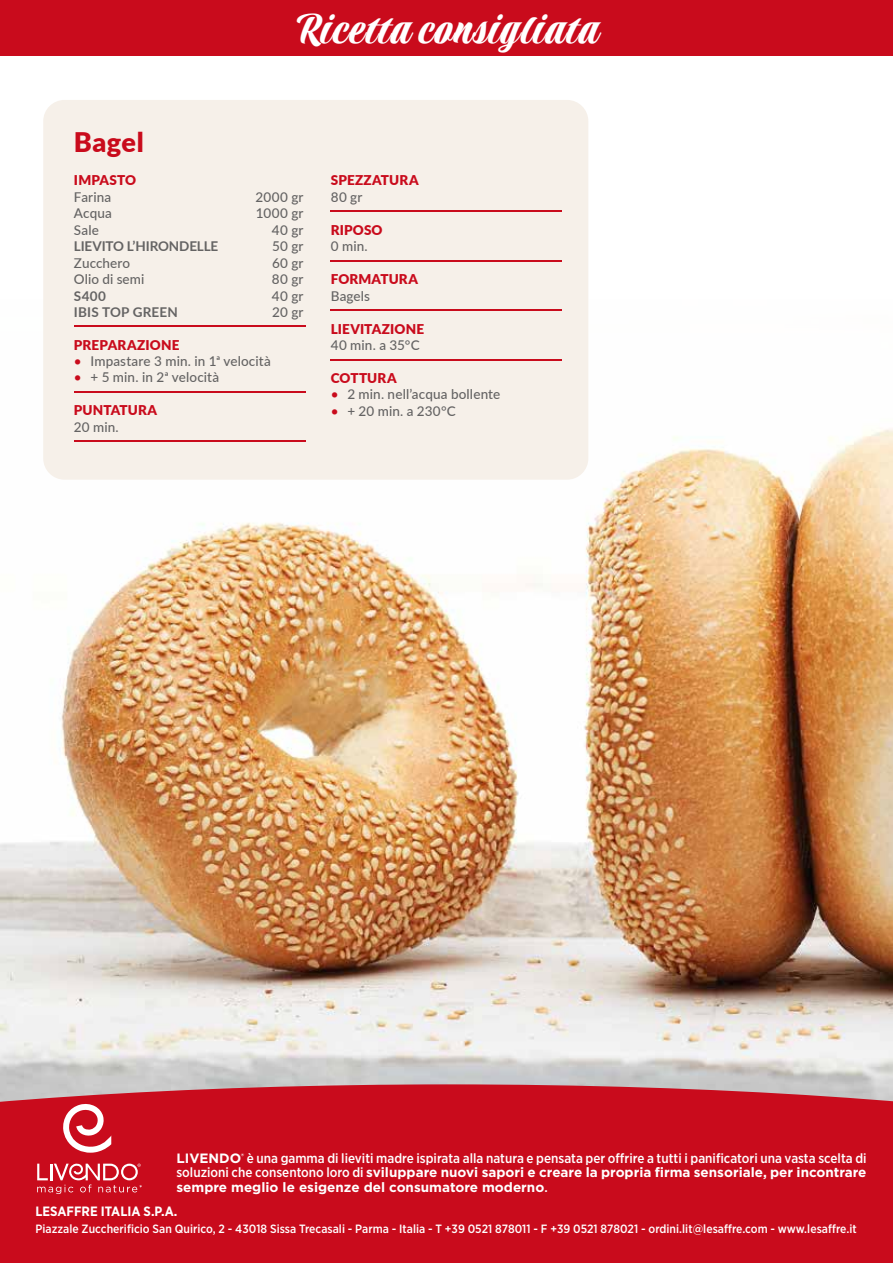
<style>
.page{position:relative;width:893px;height:1263px;background:#fff}
.page>*{position:absolute;margin:0;border:0;box-sizing:border-box;transform-origin:0 0}
.t1{font:47.25px "Praise";letter-spacing:.01em;color:#fff}
.t2{font:900 27px "Lato";letter-spacing:.02em;color:#c90b1c}
.t3{font:500 13.5px "Lato";letter-spacing:.01em;color:#646363}
.t4{font:700 13.5px/14.2px "Gotham";color:#fff}
.t5{font:500 13.5px "Gotham Narrow";color:#fff}
.t6{font:900 13.5px "Lato";letter-spacing:.01em;color:#c90b1c}
.t7{font:700 13.5px "Lato";letter-spacing:-.005em;color:#646363}
.t8{font:700 13.5px "Gotham Narrow";color:#fff}
.t9{font:500 12px "Gotham Narrow";letter-spacing:.005em;color:#fff}
.s1{color:#c90b1c}
.s2{font-family:"Gotham";font-weight:700}
.s3{font-family:"Gotham Narrow";font-weight:500}
</style>
<div class="page">
<img style="left:0;top:429px;width:893px;height:655px">
<div style="left:43px;top:100px;width:545px;height:380px;background:#f6f0e9;border-radius:21px"></div>
<hr style="left:74px;top:326px;width:231px;height:1px;background:#c90b1c">
<hr style="left:74px;top:391px;width:231px;height:1px;background:#c90b1c">
<hr style="left:74px;top:440px;width:231px;height:2px;background:#c90b1c">
<hr style="left:331px;top:210px;width:231px;height:2px;background:#c90b1c">
<hr style="left:331px;top:260px;width:231px;height:1px;background:#c90b1c">
<hr style="left:331px;top:309px;width:231px;height:2px;background:#c90b1c">
<hr style="left:331px;top:359px;width:231px;height:1px;background:#c90b1c">
<div style="left:0;top:1084px;width:893px;height:179px;background:#c90b1c"></div>
<svg style="left:62px;top:1103px;width:49px;height:50px"></svg>
<svg style="left:37px;top:1163px;width:105px;height:31px;background:#d5424f"></svg>
<div style="left:0;top:0;width:893px;height:55px;background:#c90b1c"></div>
<h1 class="t1" style="left:296px;top:-1px;width:303px">Ricetta consigliata</h1>
<h2 class="t2" style="left:74px;top:122px;width:71px">Bagel</h2>
<p class="t6" style="left:74px;top:170px;width:64px">IMPASTO</p>
<p class="t3" style="left:74px;top:187px;width:39px">Farina</p>
<p class="t3" style="left:255px;top:187px;width:50px">2000 gr</p>
<p class="t3" style="left:74px;top:203px;width:39px">Acqua</p>
<p class="t3" style="left:256px;top:203px;width:49px">1000 gr</p>
<p class="t3" style="left:74px;top:220px;width:26px">Sale</p>
<p class="t3" style="left:272px;top:220px;width:33px">40 gr</p>
<p class="t7" style="left:74px;top:236px;width:146px">LIEVITO L’HIRONDELLE</p>
<p class="t3" style="left:272px;top:236px;width:33px">50 gr</p>
<p class="t3" style="left:74px;top:253px;width:58px">Zucchero</p>
<p class="t3" style="left:272px;top:253px;width:33px">60 gr</p>
<p class="t3" style="left:74px;top:269px;width:72px">Olio di semi</p>
<p class="t3" style="left:272px;top:269px;width:33px">80 gr</p>
<p class="t7" style="left:74px;top:286px;width:34px">S400</p>
<p class="t3" style="left:272px;top:286px;width:33px">40 gr</p>
<p class="t7" style="left:74px;top:302px;width:105px">IBIS TOP GREEN</p>
<p class="t3" style="left:272px;top:302px;width:33px">20 gr</p>
<p class="t6" style="left:74px;top:335px;width:107px">PREPARAZIONE</p>
<p class="t3" style="left:74px;top:351px;width:198px"><span class="s1">•</span> Impastare 3 min. in 1a velocità</p>
<p class="t3" style="left:74px;top:368px;width:147px"><span class="s1">•</span> + 5 min. in 2a velocità</p>
<p class="t6" style="left:74px;top:400px;width:85px">PUNTATURA</p>
<p class="t3" style="left:74px;top:417px;width:46px">20 min.</p>
<p class="t6" style="left:331px;top:170px;width:89px">SPEZZATURA</p>
<p class="t3" style="left:331px;top:187px;width:33px">80 gr</p>
<p class="t6" style="left:331px;top:220px;width:53px">RIPOSO</p>
<p class="t3" style="left:331px;top:237px;width:38px">0 min.</p>
<p class="t6" style="left:331px;top:269px;width:89px">FORMATURA</p>
<p class="t3" style="left:331px;top:286px;width:41px">Bagels</p>
<p class="t6" style="left:331px;top:319px;width:95px">LIEVITAZIONE</p>
<p class="t3" style="left:331px;top:336px;width:90px">40 min. a 35°C</p>
<p class="t6" style="left:331px;top:368px;width:67px">COTTURA</p>
<p class="t3" style="left:331px;top:384px;width:171px"><span class="s1">•</span> 2 min. nell’acqua bollente</p>
<p class="t3" style="left:331px;top:401px;width:127px"><span class="s1">•</span> + 20 min. a 230°C</p>
<p class="t5" style="left:176px;top:1150px;width:692px"><span class="s2">LIVENDO</span><sup>®</sup> è una gamma di lieviti madre ispirata alla natura e pensata per offrire a tutti i panificatori una vasta scelta di</p>
<p class="t4" style="left:176px;top:1165px;width:692px"><span class="s3">soluzioni che consentono loro di</span> sviluppare nuovi sapori e creare la propria firma sensoriale, per incontrare sempre meglio le esigenze del consumatore moderno<span class="s3">.</span></p>
<p class="t8" style="left:35px;top:1202px;width:143px">LESAFFRE ITALIA S.P.A.</p>
<p class="t9" style="left:35px;top:1221px;width:823px">Piazzale Zuccherificio San Quirico, 2 - 43018 Sissa Trecasali - Parma - Italia - T +39 0521 878011 - F +39 0521 878021 - ordini.lit@lesaffre.com - www.lesaffre.it</p>
</div>
